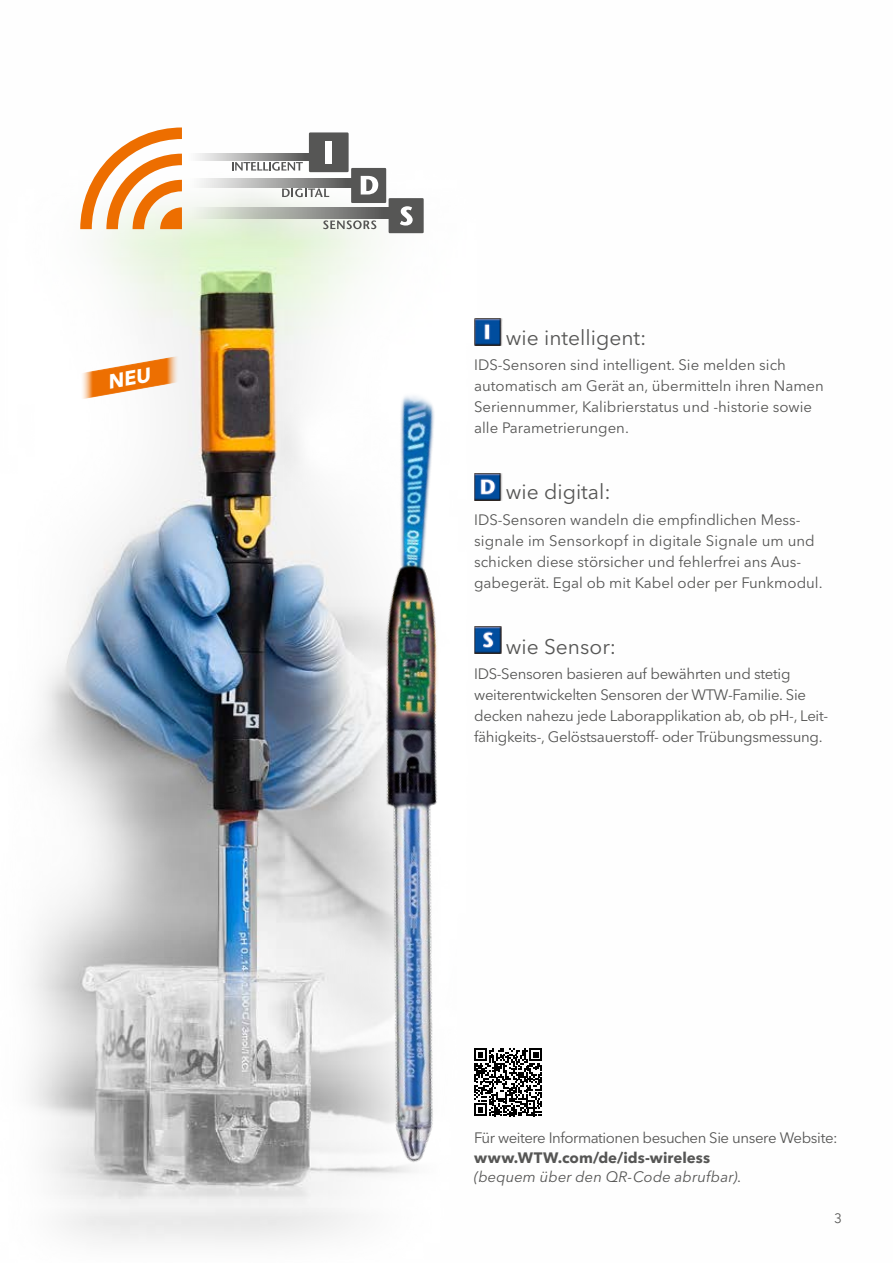
<style>
.page{position:relative;width:893px;height:1263px;background:#fff}
.page>*{position:absolute;margin:0;border:0;box-sizing:border-box;transform-origin:0 0}
.t1{font:21px "Avenir Next LT Pro";color:#565655}
.t2{font:15px/21px "Avenir Next LT Pro";color:#565655}
.t3{font:15px/21px "Avenir Next LT Pro";letter-spacing:-.02em;color:#565655}
.t4{font:italic 15px/19.5px "Avenir Next LT Pro";color:#565655}
.t5{font:15px "Avenir Next LT Pro";letter-spacing:-.03em;color:#565655}
.t6{font:13.5px "Avenir Next LT Pro";color:#565655}
.s1{font-weight:700;font-style:normal}
.s2{font-style:normal}
</style>
<div class="page">
<img style="left:30px;top:134px;width:505px;height:1109px">
<svg style="left:232px;top:162px;width:71px;height:9px"></svg>
<svg style="left:282px;top:188px;width:47px;height:9px"></svg>
<svg style="left:323px;top:220px;width:53px;height:9px"></svg>
<div style="left:309px;top:132px;width:40px;height:40px;background:#565655"></div>
<div style="left:351px;top:168px;width:35px;height:35px;background:#565655"></div>
<div style="left:389px;top:198px;width:35px;height:35px;background:#565655"></div>
<div style="left:325px;top:141px;width:7px;height:23px;background:#fff"></div>
<svg style="left:361px;top:176px;width:17px;height:18px"></svg>
<svg style="left:400px;top:206px;width:13px;height:20px"></svg>
<svg style="left:182px;top:178px;width:169px;height:9px;background:#b0b0af"></svg>
<svg style="left:182px;top:207px;width:207px;height:12px;background:#a7aaa4"></svg>
<svg style="left:182px;top:153px;width:127px;height:7px"></svg>
<svg style="left:80px;top:127px;width:102px;height:102px"></svg>
<img style="left:378px;top:361px;width:75px;height:810px">
<img style="left:474px;top:319px;width:28px;height:27px">
<img style="left:474px;top:473px;width:28px;height:27px">
<img style="left:474px;top:627px;width:27px;height:27px">
<svg style="left:474px;top:1048px;width:68px;height:68px"></svg>
<svg style="left:80px;top:356px;width:100px;height:44px"></svg>
<h1 class="t1" style="left:506px;top:325px;width:142px">wie intelligent:</h1>
<p class="t2" style="left:474px;top:354px;width:351px">IDS-Sensoren sind intelligent. Sie melden sich automatisch am Gerät an, übermitteln ihren Namen Seriennummer, Kalibrierstatus und -historie sowie alle Parametrierungen.</p>
<h1 class="t1" style="left:506px;top:479px;width:106px">wie digital:</h1>
<p class="t2" style="left:474px;top:509px;width:350px">IDS-Sensoren wandeln die empfindlichen Mess&shy;signale im Sensorkopf in digitale Signale um und schicken diese störsicher und fehlerfrei ans Aus&shy;gabegerät. Egal ob mit Kabel oder per Funkmodul.</p>
<h1 class="t1" style="left:506px;top:634px;width:112px">wie Sensor:</h1>
<p class="t3" style="left:474px;top:663px;width:356px">IDS-Sensoren basieren auf bewährten und stetig weiterentwickelten Sensoren der WTW-Familie. Sie decken nahezu jede Laborapplikation ab, ob pH-, Leit&shy;fähigkeits-, Gelöstsauerstoff- oder Trübungsmessung.</p>
<p class="t5" style="left:474px;top:1129px;width:365px">Für weitere Informationen besuchen Sie unsere Website:</p>
<p class="t4" style="left:474px;top:1148px;width:269px"><span class="s1">www.WTW.com/de/ids-wireless </span>(bequem über den QR-Code abrufbar)<span class="s2">.</span></p>
<p class="t6" style="left:834px;top:1210px;width:9px">3</p>
</div>
